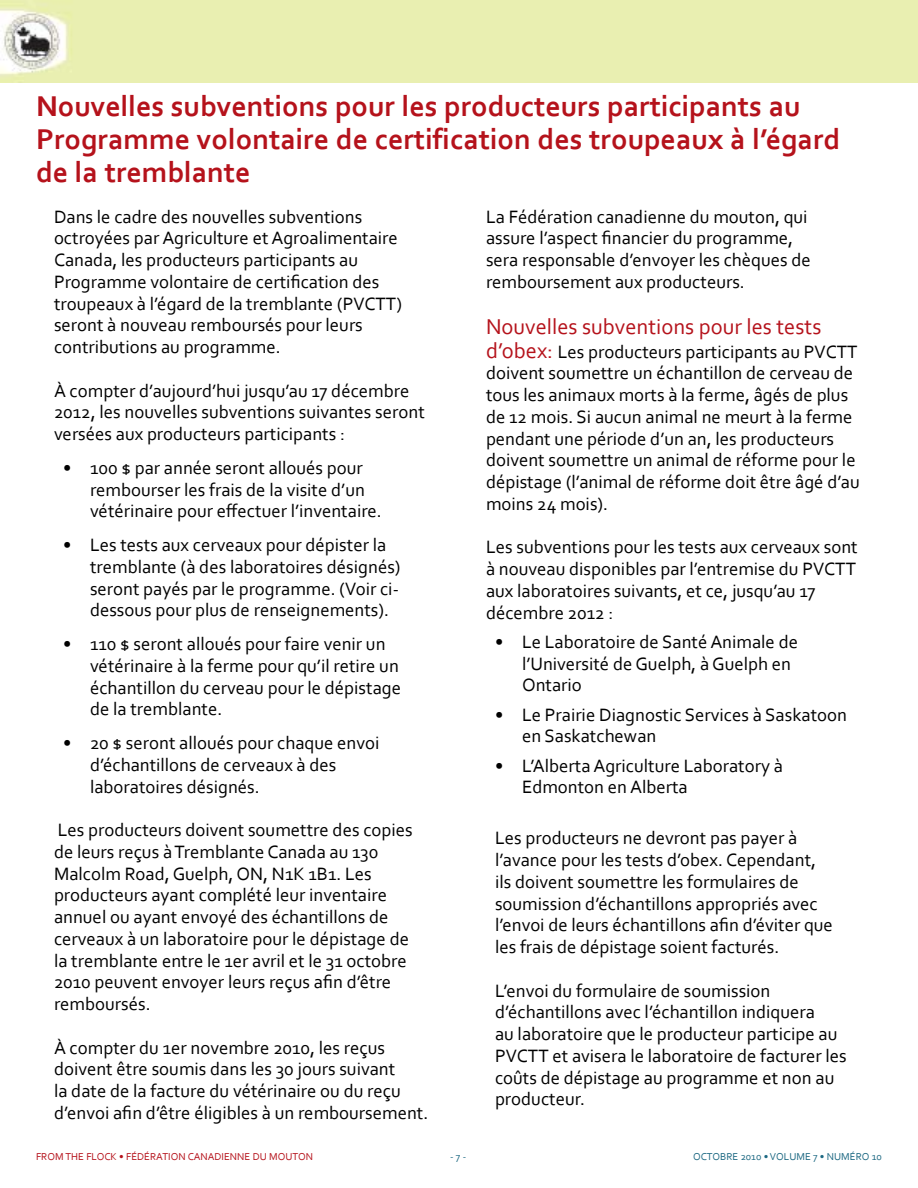
<style>
.page{position:relative;width:918px;height:1188px;background:#fff}
.page>*{position:absolute;margin:0;border:0;box-sizing:border-box;transform-origin:0 0}
.t1{font:700 30px/33px "Corbel";color:#b5121b}
.t2{font:22.5px "Corbel";color:#b5121b}
.t3{font:18.75px/21.8px "Corbel";color:#000}
.t4{font:10.5px "Corbel";color:#b5121b}
.t5{font:10.5px "Corbel";color:#1c6882}
.s1{font-size:22.5px;color:#b5121b}
</style>
<div class="page">
<div style="left:0;top:0;width:918px;height:82px;background:#e9efb1"></div>
<h1 class="t1" style="left:36px;top:89px;width:806px">Nouvelles subventions pour les producteurs participants au<br>Programme volontaire de certification des troupeaux à l’égard de la tremblante</h1>
<p class="t3" style="left:54px;top:205px;width:349px">Dans le cadre des nouvelles subventions octroyées par Agriculture et Agroalimentaire Canada, les producteurs participants au Programme volontaire de certification des troupeaux à l’égard de la tremblante (PVCTT) seront à nouveau remboursés pour leurs contributions au programme.</p>
<p class="t3" style="left:54px;top:379px;width:372px">À compter d’aujourd’hui jusqu’au 17 décembre<br>2012, les nouvelles subventions suivantes seront versées aux producteurs participants :</p>
<p class="t3" style="left:90px;top:456px;width:293px;text-indent:-27px">• 100 $ par année seront alloués pour rembourser les frais de la visite d’un vétérinaire pour effectuer l’inventaire.</p>
<p class="t3" style="left:90px;top:534px;width:312px;text-indent:-27px">• Les tests aux cerveaux pour dépister la tremblante (à des laboratoires désignés) seront payés par le programme. (Voir ci&shy;dessous pour plus de renseignements).</p>
<p class="t3" style="left:90px;top:633px;width:313px;text-indent:-27px">• 110 $ seront alloués pour faire venir un vétérinaire à la ferme pour qu’il retire un échantillon du cerveau pour le dépistage de la tremblante.</p>
<p class="t3" style="left:90px;top:732px;width:291px;text-indent:-27px">• 20 $ seront alloués pour chaque envoi d’échantillons de cerveaux à des laboratoires désignés.</p>
<p class="t3" style="left:54px;top:819px;width:360px">Les producteurs doivent soumettre des copies de leurs reçus à Tremblante Canada au 130<br>Malcolm Road, Guelph, ON, N1K 1B1. Les producteurs ayant complété leur inventaire annuel ou ayant envoyé des échantillons de cerveaux à un laboratoire pour le dépistage de la tremblante entre le 1er avril et le 31 octobre 2010 peuvent envoyer leurs reçus afin d’être remboursés.</p>
<p class="t3" style="left:54px;top:1036px;width:376px">À compter du 1er novembre 2010, les reçus doivent être soumis dans les 30 jours suivant<br>la date de la facture du vétérinaire ou du reçu d’envoi afin d’être éligibles à un remboursement.</p>
<p class="t3" style="left:486px;top:205px;width:326px">La Fédération canadienne du mouton, qui assure l’aspect financier du programme, sera responsable d’envoyer les chèques de remboursement aux producteurs.</p>
<p class="t2" style="left:486px;top:312px;width:337px">Nouvelles subventions pour les tests</p>
<p class="t3" style="left:486px;top:340px;width:375px"><span class="s1">d’obex:</span> Les producteurs participants au PVCTT doivent soumettre un échantillon de cerveau de tous les animaux morts à la ferme, âgés de plus de 12 mois. Si aucun animal ne meurt à la ferme pendant une période d’un an, les producteurs doivent soumettre un animal de réforme pour le dépistage (l’animal de réforme doit être âgé d’au moins 24 mois).</p>
<p class="t3" style="left:486px;top:536px;width:373px">Les subventions pour les tests aux cerveaux sont à nouveau disponibles par l’entremise du PVCTT aux laboratoires suivants, et ce, jusqu’au 17 décembre 2012 :</p>
<p class="t3" style="left:522px;top:630px;width:278px;text-indent:-27px">• Le Laboratoire de Santé Animale de l’Université de Guelph, à Guelph en<br>Ontario</p>
<p class="t3" style="left:522px;top:703px;width:327px;text-indent:-27px">• Le Prairie Diagnostic Services à Saskatoon en Saskatchewan</p>
<p class="t3" style="left:522px;top:754px;width:262px;text-indent:-27px">• L’Alberta Agriculture Laboratory à<br>Edmonton en Alberta</p>
<p class="t3" style="left:495px;top:827px;width:339px">Les producteurs ne devront pas payer à l’avance pour les tests d’obex. Cependant, ils doivent soumettre les formulaires de soumission d’échantillons appropriés avec l’envoi de leurs échantillons afin d’éviter que les frais de dépistage soient facturés.</p>
<p class="t3" style="left:495px;top:979px;width:353px">L’envoi du formulaire de soumission d’échantillons avec l’échantillon indiquera<br>au laboratoire que le producteur participe au PVCTT et avisera le laboratoire de facturer les coûts de dépistage au programme et non au producteur.</p>
<p class="t4" style="left:36px;top:1150px;width:278px">FROM THE FLOCK • FÉDÉRATION CANADIENNE DU MOUTON</p>
<p class="t5" style="left:450px;top:1150px;width:18px">- 7 -</p>
<p class="t5" style="left:693px;top:1150px;width:190px">OCTOBRE 2010 • VOLUME 7 • NUMÉRO 10</p>
</div>
